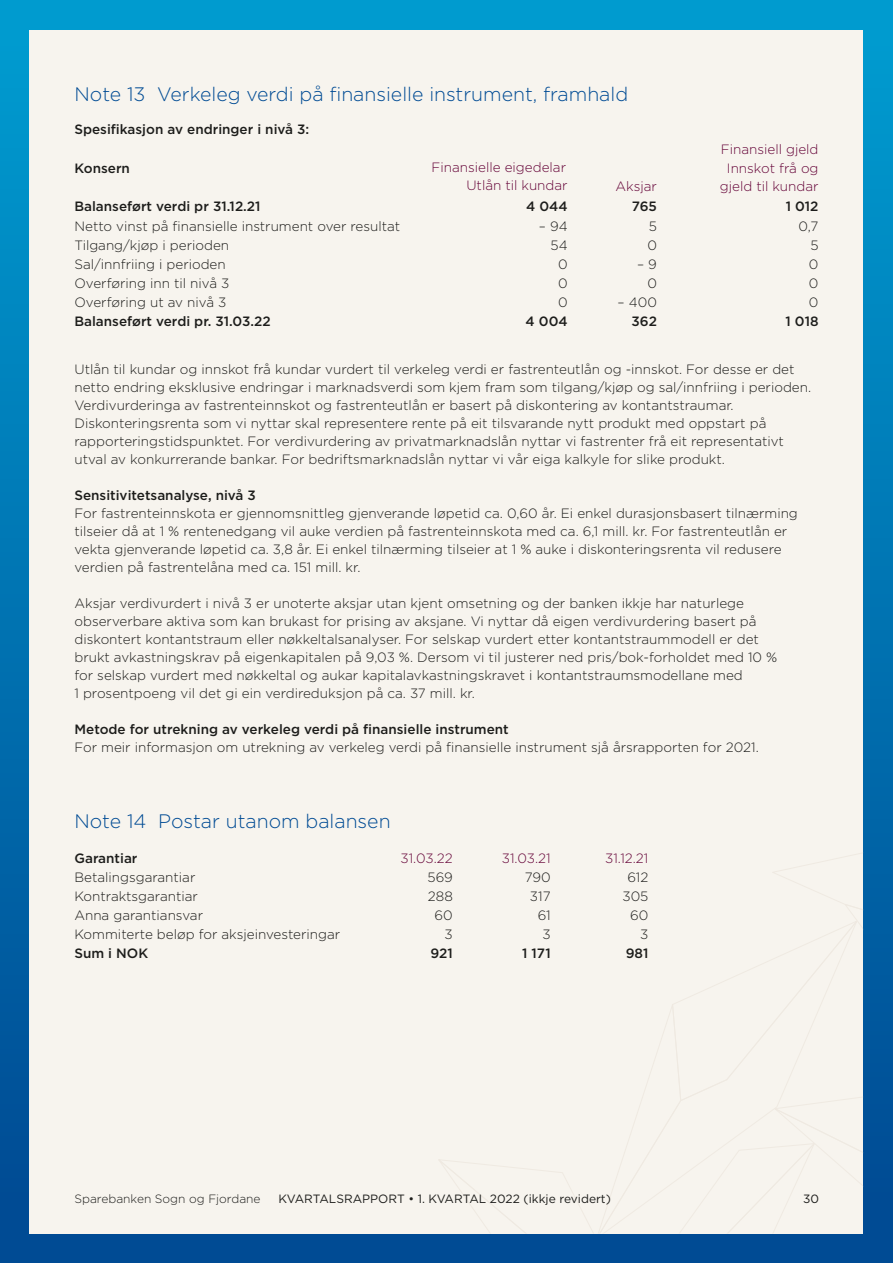
<style>
.page{position:relative;width:893px;height:1263px;background:#fff}
.page>*{position:absolute;margin:0;border:0;box-sizing:border-box;transform-origin:0 0}
.t1{font:300 19.5px "Gotham";color:#004b94}
.t2{font:300 13.5px/18px "Gotham";color:#1d1d1b}
.t3{font:500 13.5px "Gotham";color:#1d1d1b}
.t4{font:300 13.5px "Gotham";color:#660539}
.t5{font:12px "Gotham";color:#1d1d1b}
.t6{font:300 12px "Gotham";color:#1d1d1b}
</style>
<div class="page">
<div style="left:0;top:0;width:893px;height:1263px;background:linear-gradient(to bottom,#009dd1,#004791)"></div>
<div style="left:30px;top:30px;width:833px;height:1203px;background:#f7f4ee"></div>
<svg style="left:439px;top:853px;width:424px;height:380px"></svg>
<p class="t1" style="left:74px;top:81px;width:555px">Note 13 Verkeleg verdi på finansielle instrument, framhald</p>
<p class="t3" style="left:74px;top:120px;width:236px">Spesifikasjon av endringer i nivå 3:</p>
<p class="t4" style="left:432px;top:159px;width:136px">Finansielle eigedelar</p>
<p class="t4" style="left:466px;top:177px;width:103px">Utlån til kundar</p>
<p class="t3" style="left:74px;top:159px;width:57px">Konsern</p>
<p class="t4" style="left:615px;top:178px;width:43px">Aksjar</p>
<p class="t4" style="left:721px;top:141px;width:99px">Finansiell gjeld</p>
<p class="t4" style="left:727px;top:160px;width:93px">Innskot frå og</p>
<p class="t4" style="left:720px;top:178px;width:100px">gjeld til kundar</p>
<p class="t3" style="left:74px;top:198px;width:188px">Balanseført verdi pr 31.12.21</p>
<p class="t3" style="left:526px;top:198px;width:43px">4 044</p>
<p class="t3" style="left:632px;top:198px;width:27px">765</p>
<p class="t3" style="left:786px;top:198px;width:34px">1 012</p>
<p class="t2" style="left:74px;top:216px;width:327px">Netto vinst på finansielle instrument over resultat</p>
<p class="t2" style="left:539px;top:216px;width:30px">– 94</p>
<p class="t2" style="left:649px;top:216px;width:10px">5</p>
<p class="t2" style="left:798px;top:216px;width:22px">0,7</p>
<p class="t2" style="left:74px;top:235px;width:156px">Tilgang/kjøp i perioden</p>
<p class="t2" style="left:550px;top:235px;width:19px">54</p>
<p class="t2" style="left:647px;top:235px;width:11px">0</p>
<p class="t2" style="left:810px;top:235px;width:10px">5</p>
<p class="t2" style="left:74px;top:255px;width:153px">Sal/innfriing i perioden</p>
<p class="t2" style="left:558px;top:255px;width:11px">0</p>
<p class="t2" style="left:637px;top:255px;width:21px">– 9</p>
<p class="t2" style="left:809px;top:255px;width:11px">0</p>
<p class="t2" style="left:74px;top:274px;width:156px">Overføring inn til nivå 3</p>
<p class="t2" style="left:558px;top:274px;width:11px">0</p>
<p class="t2" style="left:647px;top:274px;width:11px">0</p>
<p class="t2" style="left:809px;top:274px;width:11px">0</p>
<p class="t2" style="left:74px;top:293px;width:153px">Overføring ut av nivå 3</p>
<p class="t2" style="left:558px;top:293px;width:11px">0</p>
<p class="t2" style="left:618px;top:293px;width:41px">– 400</p>
<p class="t2" style="left:809px;top:293px;width:11px">0</p>
<p class="t3" style="left:74px;top:313px;width:198px">Balanseført verdi pr. 31.03.22</p>
<p class="t3" style="left:526px;top:313px;width:44px">4 004</p>
<p class="t3" style="left:631px;top:313px;width:27px">362</p>
<p class="t3" style="left:786px;top:313px;width:34px">1 018</p>
<p class="t2" style="left:74px;top:359px;width:738px">Utlån til kundar og innskot frå kundar vurdert til verkeleg verdi er fastrenteutlån og -innskot. For desse er det netto endring eksklusive endringar i marknadsverdi som kjem fram som tilgang/kjøp og sal/innfriing i perioden.<br>Verdivurderinga av fastrenteinnskot og fastrenteutlån er basert på diskontering av kontantstraumar.<br>Diskonteringsrenta som vi nyttar skal representere rente på eit tilsvarande nytt produkt med oppstart på rapporteringstidspunktet. For verdivurdering av privatmarknadslån nyttar vi fastrenter frå eit representativt utval av konkurrerande bankar. For bedriftsmarknadslån nyttar vi vår eiga kalkyle for slike produkt.</p>
<p class="t3" style="left:74px;top:486px;width:183px">Sensitivitetsanalyse, nivå 3</p>
<p class="t2" style="left:74px;top:503px;width:725px">For fastrenteinnskota er gjennomsnittleg gjenverande løpetid ca. 0,60 år. Ei enkel durasjonsbasert tilnærming tilseier då at 1 % rentenedgang vil auke verdien på fastrenteinnskota med ca. 6,1 mill. kr. For fastrenteutlån er vekta gjenverande løpetid ca. 3,8 år. Ei enkel tilnærming tilseier at 1 % auke i diskonteringsrenta vil redusere verdien på fastrentelåna med ca. 151 mill. kr.</p>
<p class="t2" style="left:74px;top:593px;width:704px">Aksjar verdivurdert i nivå 3 er unoterte aksjar utan kjent omsetning og der banken ikkje har naturlege observerbare aktiva som kan brukast for prising av aksjane. Vi nyttar då eigen verdivurdering basert på diskontert kontantstraum eller nøkkeltalsanalyser. For selskap vurdert etter kontantstraummodell er det brukt avkastningskrav på eigenkapitalen på 9,03 %. Dersom vi til justerer ned pris/bok-forholdet med 10 % for selskap vurdert med nøkkeltal og aukar kapitalavkastningskravet i kontantstraumsmodellane med<br>1 prosentpoeng vil det gi ein verdireduksjon på ca. 37 mill. kr.</p>
<p class="t3" style="left:74px;top:720px;width:436px">Metode for utrekning av verkeleg verdi på finansielle instrument</p>
<p class="t2" style="left:74px;top:737px;width:686px">For meir informasjon om utrekning av verkeleg verdi på finansielle instrument sjå årsrapporten for 2021.</p>
<p class="t1" style="left:74px;top:808px;width:318px">Note 14 Postar utanom balansen</p>
<p class="t3" style="left:74px;top:849px;width:65px">Garantiar</p>
<p class="t4" style="left:401px;top:849px;width:54px">31.03.22</p>
<p class="t4" style="left:502px;top:849px;width:50px">31.03.21</p>
<p class="t4" style="left:605px;top:849px;width:45px">31.12.21</p>
<p class="t2" style="left:74px;top:867px;width:123px">Betalingsgarantiar</p>
<p class="t2" style="left:427px;top:867px;width:27px">569</p>
<p class="t2" style="left:525px;top:867px;width:27px">790</p>
<p class="t2" style="left:628px;top:867px;width:22px">612</p>
<p class="t2" style="left:74px;top:887px;width:125px">Kontraktsgarantiar</p>
<p class="t2" style="left:428px;top:887px;width:26px">288</p>
<p class="t2" style="left:530px;top:887px;width:22px">317</p>
<p class="t2" style="left:622px;top:887px;width:27px">305</p>
<p class="t2" style="left:74px;top:906px;width:130px">Anna garantiansvar</p>
<p class="t2" style="left:435px;top:906px;width:20px">60</p>
<p class="t2" style="left:538px;top:906px;width:14px">61</p>
<p class="t2" style="left:630px;top:906px;width:20px">60</p>
<p class="t2" style="left:74px;top:925px;width:267px">Kommiterte beløp for aksjeinvesteringar</p>
<p class="t2" style="left:445px;top:925px;width:10px">3</p>
<p class="t2" style="left:542px;top:925px;width:10px">3</p>
<p class="t2" style="left:640px;top:925px;width:10px">3</p>
<p class="t3" style="left:74px;top:945px;width:75px">Sum i NOK</p>
<p class="t3" style="left:430px;top:945px;width:24px">921</p>
<p class="t3" style="left:522px;top:945px;width:30px">1 171</p>
<p class="t3" style="left:626px;top:945px;width:24px">981</p>
<p class="t6" style="left:74px;top:1191px;width:188px">Sparebanken Sogn og Fjordane</p>
<p class="t5" style="left:279px;top:1191px;width:334px">KVARTALSRAPPORT • 1. KVARTAL 2022 (ikkje revidert)</p>
<p class="t5" style="left:803px;top:1191px;width:17px">30</p>
</div>
